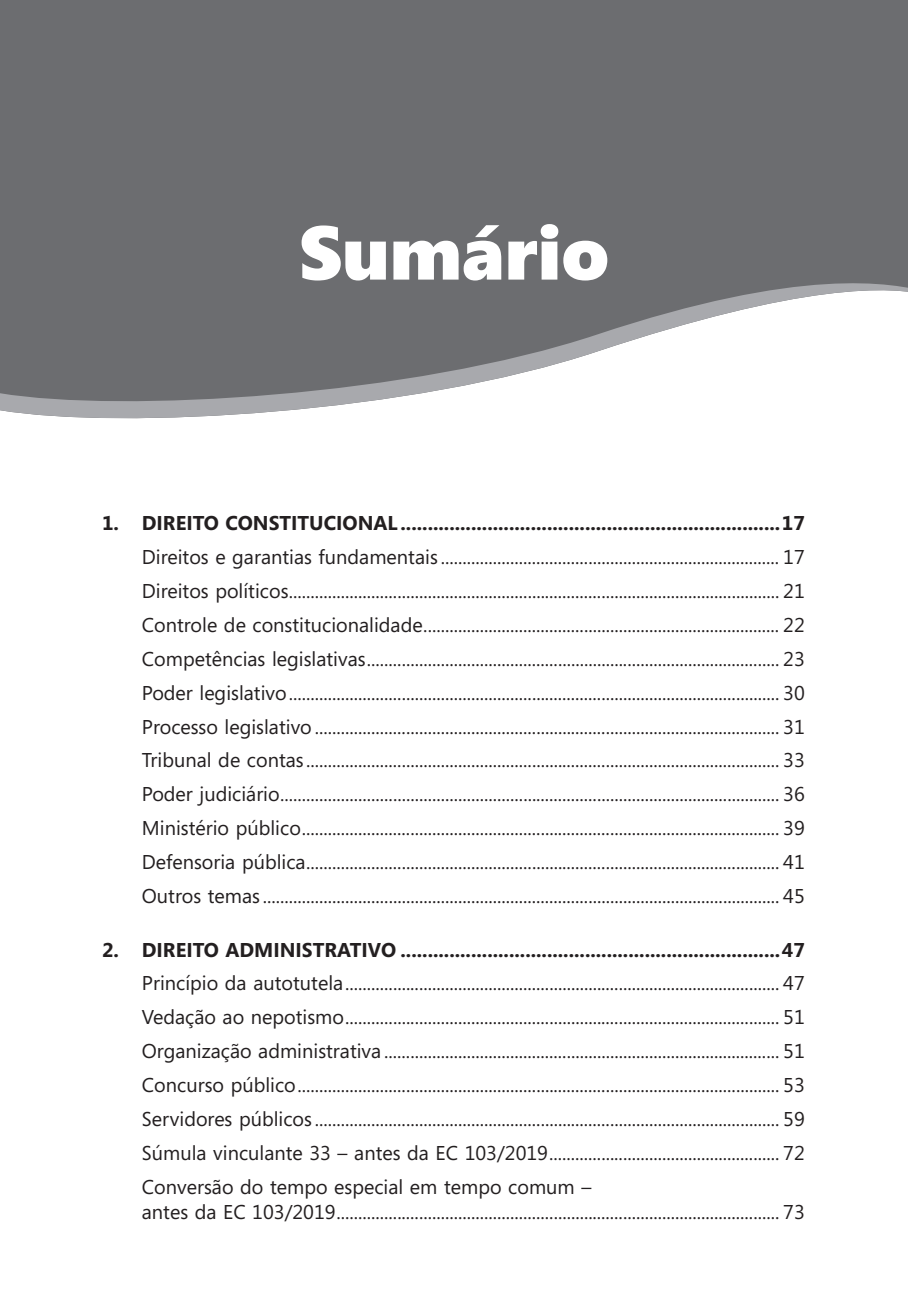
<style>
.page{position:relative;width:908px;height:1304px;background:#fff}
.page>*{position:absolute;margin:0;border:0;box-sizing:border-box;transform-origin:0 0}
.titulocapitulo{font:900 76px "Segoe";color:#fff}
.sum_1{font:20px/25.4px "Segoe";color:#231f20}
.sum_0{font:700 20px "Segoe";color:#231f20}
</style>
<div class="page">
<div style="left:0;top:0;width:907px;height:267px;background:#6c6d70"></div>
<svg style="left:0;top:267px;width:907px;height:152px;fill:#6c6d70"></svg>
<p class="titulocapitulo" style="left:298px;top:199px;width:312px">Sumário</p>
<p class="sum_0" style="left:102px;top:509px;width:703px">1. DIREITO CONSTITUCIONAL ......................................................................17</p>
<p class="sum_1" style="left:142px;top:544px;width:664px">Direitos e garantias fundamentais.............................................................................. 17</p>
<p class="sum_1" style="left:142px;top:578px;width:664px">Direitos políticos................................................................................................................. 21</p>
<p class="sum_1" style="left:142px;top:612px;width:664px">Controle de constitucionalidade.................................................................................. 22</p>
<p class="sum_1" style="left:142px;top:646px;width:664px">Competências legislativas............................................................................................... 23</p>
<p class="sum_1" style="left:142px;top:679px;width:664px">Poder legislativo................................................................................................................. 30</p>
<p class="sum_1" style="left:142px;top:713px;width:664px">Processo legislativo ........................................................................................................... 31</p>
<p class="sum_1" style="left:142px;top:747px;width:664px">Tribunal de contas............................................................................................................. 33</p>
<p class="sum_1" style="left:142px;top:781px;width:664px">Poder judiciário................................................................................................................... 36</p>
<p class="sum_1" style="left:142px;top:815px;width:664px">Ministério público.............................................................................................................. 39</p>
<p class="sum_1" style="left:142px;top:849px;width:664px">Defensoria pública............................................................................................................. 41</p>
<p class="sum_1" style="left:142px;top:883px;width:664px">Outros temas....................................................................................................................... 45</p>
<p class="sum_0" style="left:102px;top:935px;width:703px">2. DIREITO ADMINISTRATIVO ......................................................................47</p>
<p class="sum_1" style="left:142px;top:970px;width:664px">Princípio da autotutela.................................................................................................... 47</p>
<p class="sum_1" style="left:142px;top:1004px;width:664px">Vedação ao nepotismo.................................................................................................... 51</p>
<p class="sum_1" style="left:142px;top:1038px;width:664px">Organização administrativa ........................................................................................... 51</p>
<p class="sum_1" style="left:142px;top:1072px;width:664px">Concurso público............................................................................................................... 53</p>
<p class="sum_1" style="left:142px;top:1106px;width:664px">Servidores públicos........................................................................................................... 59</p>
<p class="sum_1" style="left:142px;top:1139px;width:664px">Súmula vinculante 33 – antes da EC 103/2019..................................................... 72</p>
<p class="sum_1" style="left:142px;top:1173px;width:664px">Conversão do tempo especial em tempo comum –<br>antes da EC 103/2019...................................................................................................... 73</p>
</div>
